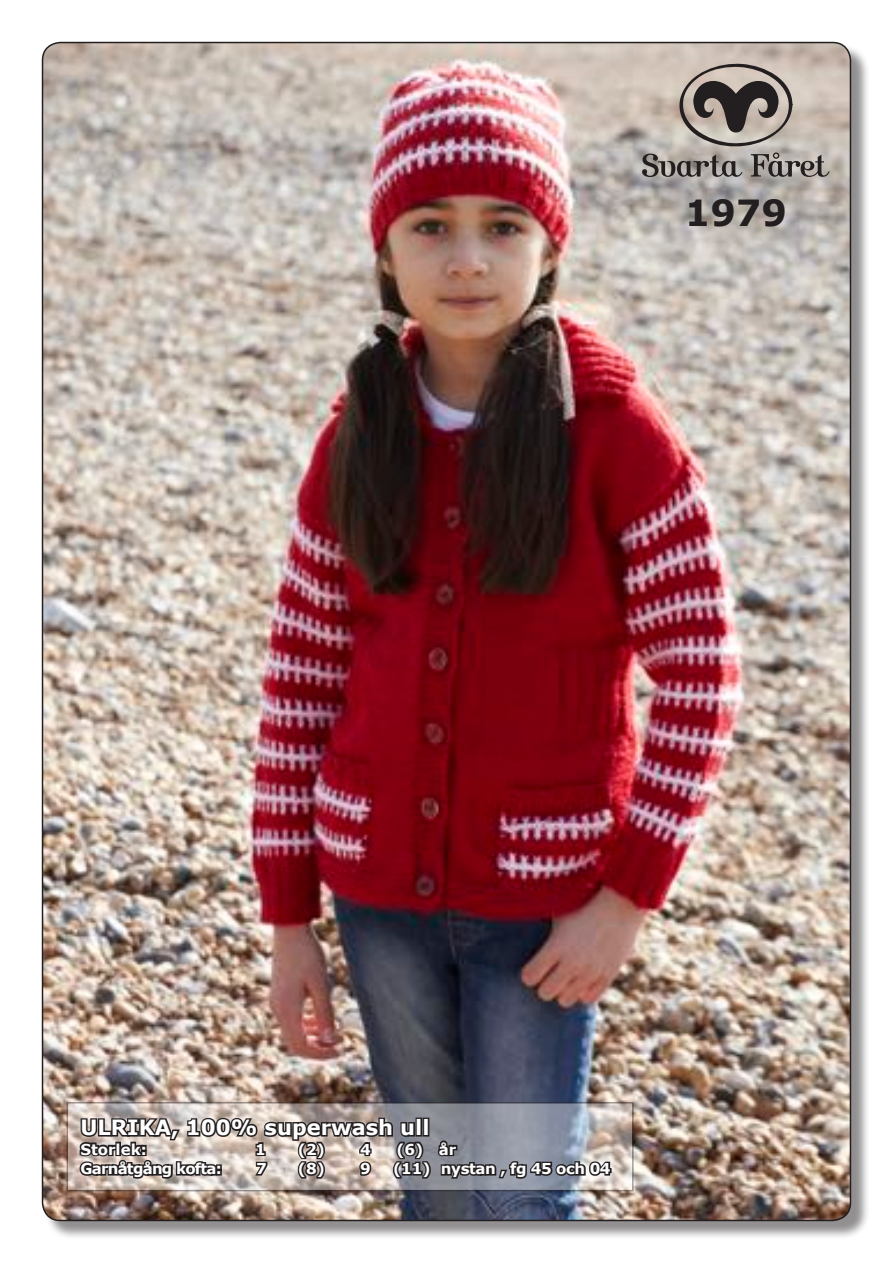
<style>
.page{position:relative;width:893px;height:1263px;background:#fff}
.page>*{position:absolute;margin:0;border:0;box-sizing:border-box;transform-origin:0 0}
.t1{font:700 36px "Verdana";color:#231f20}
.t2{font:700 21px "Verdana";color:#fff}
.t3{font:700 15px "Verdana";letter-spacing:-.025em;color:#fff}
.t4{font:700 15px "Verdana";letter-spacing:-.05em;color:#fff}
.t5{font:700 15px "Verdana";color:#fff}
</style>
<div class="page">
<div style="left:44px;top:44px;width:826px;height:1196px;background:#231f20;opacity:.5"></div>
<img style="left:43px;top:43px;width:807px;height:1177px">
<svg style="left:642px;top:64px;width:188px;height:113px;background:#a49b94"></svg>
<svg style="left:70px;top:1105px;width:561px;height:83px;background:#b7b0af"></svg>
<div style="left:67px;top:1102px;width:567px;height:89px;border:2px solid #231f20"></div>
<svg style="left:77px;top:1114px;width:536px;height:67px;background:#8a8585"></svg>
<h1 class="t1" style="left:685px;top:190px;width:104px">1979</h1>
<h2 class="t2" style="left:80px;top:1114px;width:351px">ULRIKA, 100% superwash ull</h2>
<p class="t5" style="left:80px;top:1139px;width:68px">Storlek:</p>
<p class="t3" style="left:255px;top:1139px;width:12px">1</p>
<p class="t3" style="left:298px;top:1139px;width:74px">(2) 4</p>
<p class="t3" style="left:396px;top:1139px;width:61px">(6) år</p>
<p class="t4" style="left:80px;top:1159px;width:143px">Garnåtgång kofta:</p>
<p class="t3" style="left:256px;top:1159px;width:12px">7</p>
<p class="t3" style="left:298px;top:1159px;width:74px">(8) 9</p>
<p class="t3" style="left:393px;top:1159px;width:219px">(11) nystan , fg 45 och 04</p>
</div>
